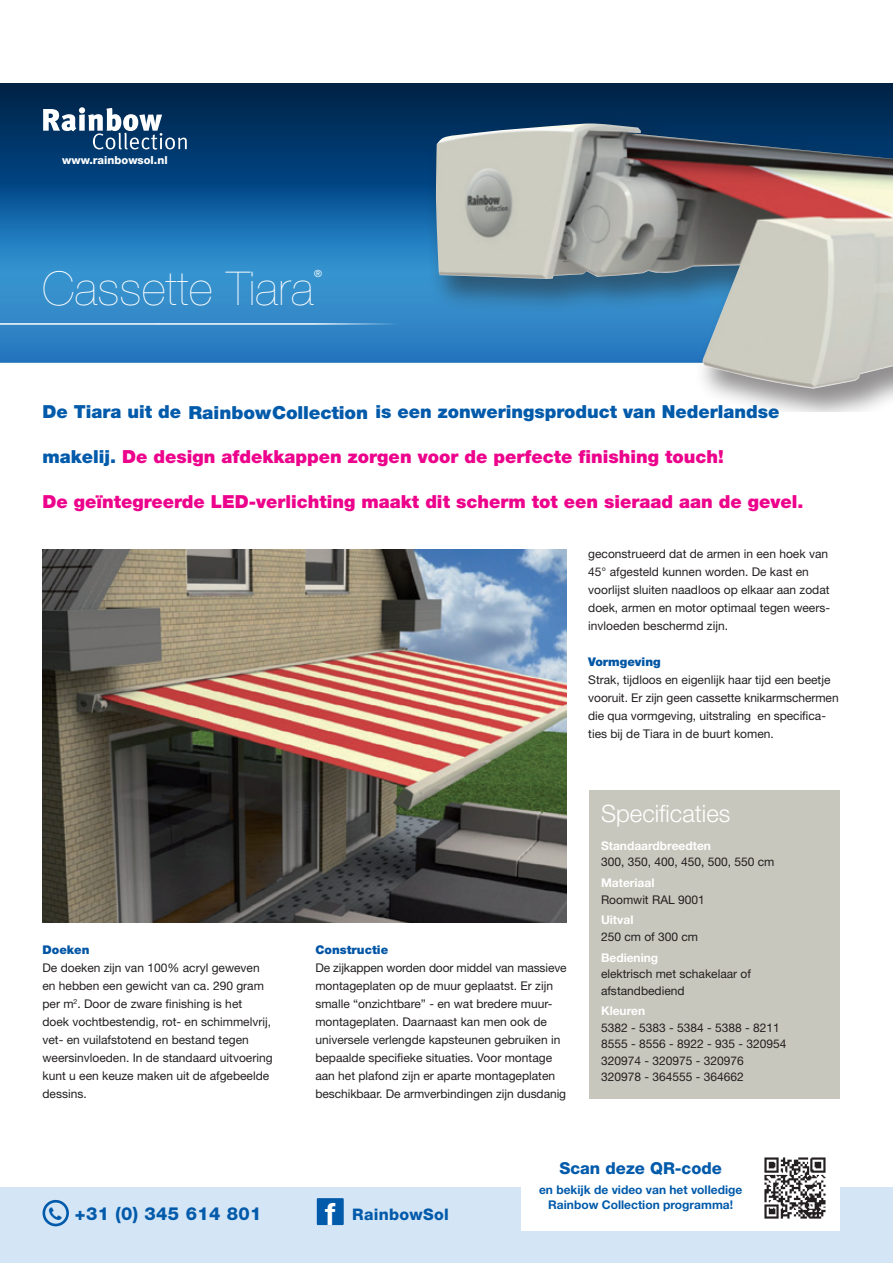
<style>
.page{position:relative;width:893px;height:1263px;background:#fff}
.page>*{position:absolute;margin:0;border:0;box-sizing:border-box;transform-origin:0 0}
.t1{font:200 46.65px "Helvetica Neue";letter-spacing:.01em;color:#fff}
.t2{font:300 24px "Helvetica Neue";color:#fff}
.t3{font:900 18px "Helvetica Neue";color:#ed028c}
.t4{font:900 18px "Helvetica Neue";color:#015aaa}
.t5{font:800 18px "Helvetica Neue";letter-spacing:.02em;color:#015aaa}
.t6{font:800 16.5px "Helvetica Neue";color:#015aaa}
.t7{font:800 15.9px "Helvetica Neue";letter-spacing:.02em;color:#015aaa}
.t8{font:12px/18px "Helvetica Neue";color:#231f20}
.t9{font:700 12px/15px "Helvetica Neue";color:#015aaa;text-align:center}
.t10{font:700 12px "Helvetica Neue";color:#fff}
.t11{font:900 12px "Helvetica Neue";color:#0155a5}
.t12{font:800 11.1px "Helvetica Neue";color:#fff}
.t13{font:9.9px "Helvetica Neue";color:#fff}
.s1{color:#015aaa}
.s2{font-weight:700;font-size:30.9px;color:#fff}
</style>
<div class="page">
<div style="left:589px;top:790px;width:251px;height:309px;background:#c7c7bd"></div>
<div style="left:0;top:1187px;width:893px;height:76px;background:#d4e5f5"></div>
<svg style="left:0;top:83px;width:893px;height:101px;background:#002f5d"></svg>
<svg style="left:0;top:184px;width:425px;height:88px;background:#1a70b0"></svg>
<div style="left:521px;top:1144px;width:319px;height:87px;background:#fff"></div>
<img style="left:764px;top:1157px;width:62px;height:62px">
<div style="left:43px;top:1200px;width:26px;height:26px;border:3px solid #015aaa;border-radius:50%"></div>
<div style="left:317px;top:1198px;width:27px;height:27px;background:#015aaa"></div>
<div style="left:0;top:272px;width:893px;height:90px;background:linear-gradient(to bottom,#3b97d0,#2777be)"></div>
<hr style="left:158px;top:323px;width:240px;height:2px;background:#fff">
<hr style="left:0;top:323px;width:159px;height:2px;background:#fff">
<svg style="left:43px;top:107px;width:144px;height:43px"></svg>
<img style="left:43px;top:549px;width:524px;height:374px">
<div style="left:425px;top:113px;width:468px;height:299px;background:#231f20;opacity:.5"></div>
<img style="left:436px;top:124px;width:457px;height:265px">
<p class="t12" style="left:62px;top:154px;width:107px">www.rainbowsol.nl</p>
<h1 class="t1" style="left:43px;top:261px;width:273px">Cassette Tiara</h1>
<p class="t13" style="left:314px;top:268px;width:9px">®</p>
<h3 class="t4" style="left:43px;top:401px;width:738px">De Tiara uit de RainbowCollection is een zonweringsproduct van Nederlandse</h3>
<h3 class="t3" style="left:43px;top:446px;width:683px"><span class="s1">makelij.</span> De design afdekkappen zorgen voor de perfecte finishing touch!</h3>
<h3 class="t3" style="left:43px;top:491px;width:762px">De geïntegreerde LED-verlichting maakt dit scherm tot een sieraad aan de gevel.</h3>
<p class="t11" style="left:43px;top:943px;width:49px">Doeken</p>
<p class="t8" style="left:43px;top:959px;width:232px">De doeken zijn van 100% acryl geweven en hebben een gewicht van ca. 290 gram per m<sup>2</sup>. Door de zware finishing is het<br>doek vochtbestendig, rot- en schimmelvrij, vet- en vuilafstotend en bestand tegen weersinvloeden. In de standaard uitvoering kunt u een keuze maken uit de afgebeelde dessins.</p>
<p class="t8" style="left:588px;top:545px;width:243px">geconstrueerd dat de armen in een hoek van 45° afgesteld kunnen worden. De kast en voorlijst sluiten naadloos op elkaar aan zodat doek, armen en motor optimaal tegen weers&shy;invloeden beschermd zijn.</p>
<p class="t11" style="left:588px;top:655px;width:74px">Vormgeving</p>
<p class="t8" style="left:588px;top:671px;width:252px">Strak, tijdloos en eigenlijk haar tijd een beetje vooruit. Er zijn geen cassette knikarmschermen die qua vormgeving, uitstraling en specifica&shy;ties bij de Tiara in de buurt komen.</p>
<p class="t11" style="left:315px;top:943px;width:74px">Constructie</p>
<p class="t8" style="left:315px;top:959px;width:253px">De zijkappen worden door middel van massieve montageplaten op de muur geplaatst. Er zijn smalle “onzichtbare” - en wat bredere muur&shy;montageplaten. Daarnaast kan men ook de universele verlengde kapsteunen gebruiken in bepaalde specifieke situaties. Voor montage aan het plafond zijn er aparte montageplaten beschikbaar. De armverbindingen zijn dusdanig</p>
<h2 class="t2" style="left:601px;top:798px;width:131px">Specificaties</h2>
<p class="t10" style="left:601px;top:838px;width:112px">Standaardbreedten</p>
<p class="t8" style="left:601px;top:853px;width:175px">300, 350, 400, 450, 500, 550 cm</p>
<p class="t10" style="left:601px;top:875px;width:55px">Materiaal</p>
<p class="t8" style="left:601px;top:890px;width:105px">Roomwit RAL 9001</p>
<p class="t10" style="left:601px;top:913px;width:34px">Uitval</p>
<p class="t8" style="left:601px;top:927px;width:99px">250 cm of 300 cm</p>
<p class="t10" style="left:601px;top:950px;width:59px">Bediening</p>
<p class="t8" style="left:601px;top:965px;width:152px;line-height:16.5px">elektrisch met schakelaar of afstandbediend</p>
<p class="t10" style="left:601px;top:1004px;width:46px">Kleuren</p>
<p class="t8" style="left:601px;top:1019px;width:187px;line-height:16.5px">5382 - 5383 - 5384 - 5388 - 8211<br>8555 - 8556 - 8922 - 935 - 320954<br>320974 - 320975 - 320976<br>320978 - 364555 - 364662</p>
<h3 class="t5" style="left:75px;top:1202px;width:188px">+31 (0) 345 614 801</h3>
<h3 class="t7" style="left:325px;top:1205px;width:125px"><span class="s2">f</span> RainbowSol</h3>
<h3 class="t6" style="left:559px;top:1158px;width:164px">Scan deze QR-code</h3>
<p class="t9" style="left:539px;top:1181px;width:205px">en bekijk de video van het volledige<br>Rainbow Collection programma!</p>
</div>
